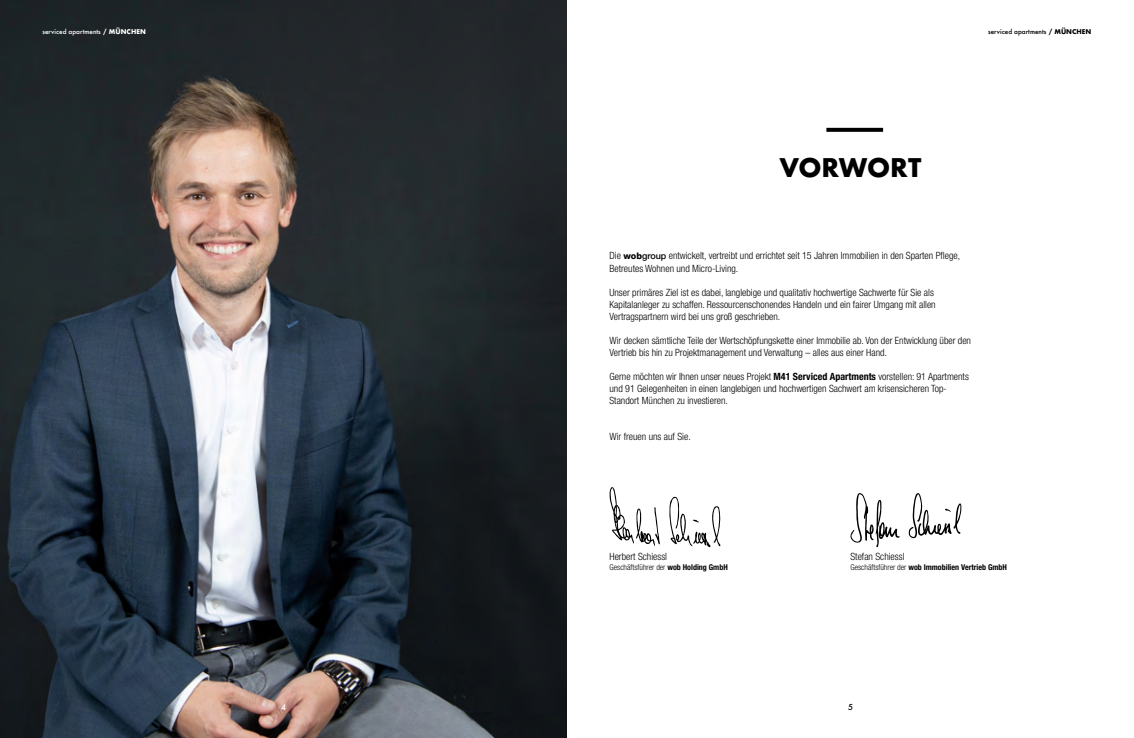
<style>
.page{position:relative;width:1134px;height:738px;background:#fff}
.page>*{position:absolute;margin:0;border:0;box-sizing:border-box;transform-origin:0 0}
.t1{font:700 25px "Futura";letter-spacing:-.01em;color:#000}
.t2{font:300 condensed 10px/12px "Helvetica Neue LT Std";color:#000}
.t3{font:700 condensed 8px "Helvetica Neue LT Std";color:#000}
.t4{font:300 condensed 8px "Helvetica Neue LT Std";color:#000}
.t5{font:500 8px "Futura";color:#fff}
.t6{font:500 8px "Futura";color:#000}
.t7{font:500 6.4px "Futura";color:#fff}
.t8{font:500 6.4px "Futura";color:#000}
.s1{font-weight:700}
.s2{font-weight:800;font-stretch:normal;font-size:9px}
.s3{font-weight:500;font-stretch:normal;font-size:9px}
.s4{font-weight:300}
</style>
<div class="page">
<img style="left:0;top:0;width:567px;height:737px">
<svg style="left:826px;top:128px;width:57px;height:4px"></svg>
<svg style="left:850px;top:493px;width:50px;height:53px"></svg>
<svg style="left:909px;top:493px;width:52px;height:45px"></svg>
<svg style="left:669px;top:496px;width:52px;height:51px"></svg>
<svg style="left:609px;top:487px;width:51px;height:59px"></svg>
<p class="t7" style="left:43px;top:27px;width:105px">serviced apartments <span class="s1">/ MÜNCHEN</span></p>
<p class="t8" style="left:988px;top:27px;width:105px">serviced apartments <span class="s1">/ MÜNCHEN</span></p>
<h1 class="t1" style="left:779px;top:149px;width:143px">VORWORT</h1>
<p class="t2" style="left:609px;top:250px;width:352px">Die <span class="s2">wob</span><span class="s3">group</span> entwickelt, vertreibt und errichtet seit 15 Jahren Immobilien in den Sparten Pflege,<br>Betreutes Wohnen und Micro-Living.</p>
<p class="t2" style="left:609px;top:286px;width:328px">Unser primäres Ziel ist es dabei, langlebige und qualitativ hochwertige Sachwerte für Sie als<br>Kapitalanleger zu schaffen. Ressourcenschonendes Handeln und ein fairer Umgang mit allen<br>Vertragspartnern wird bei uns groß geschrieben.</p>
<p class="t2" style="left:609px;top:334px;width:363px">Wir decken sämtliche Teile der Wertschöpfungskette einer Immobilie ab. Von der Entwicklung über den<br>Vertrieb bis hin zu Projektmanagement und Verwaltung – alles aus einer Hand.</p>
<p class="t2" style="left:609px;top:370px;width:361px">Gerne möchten wir Ihnen unser neues Projekt <span class="s1">M41 Serviced Apartments</span> vorstellen: 91 Apartments und 91 Gelegenheiten in einen langlebigen und hochwertigen Sachwert am krisensicheren Top-<br>Standort München zu investieren.</p>
<p class="t2" style="left:609px;top:430px;width:83px">Wir freuen uns auf Sie.</p>
<p class="t2" style="left:609px;top:550px;width:59px">Herbert Schiessl</p>
<p class="t4" style="left:609px;top:562px;width:120px">Geschäftsführer der <span class="s1">wob Holding GmbH</span></p>
<p class="t2" style="left:850px;top:550px;width:56px">Stefan Schiessl</p>
<p class="t3" style="left:850px;top:561px;width:158px"><span class="s4">Geschäftsführer der</span> wob Immobilien Vertrieb GmbH</p>
<p class="t5" style="left:281px;top:700px;width:6px">4</p>
<p class="t6" style="left:848px;top:700px;width:6px">5</p>
</div>
